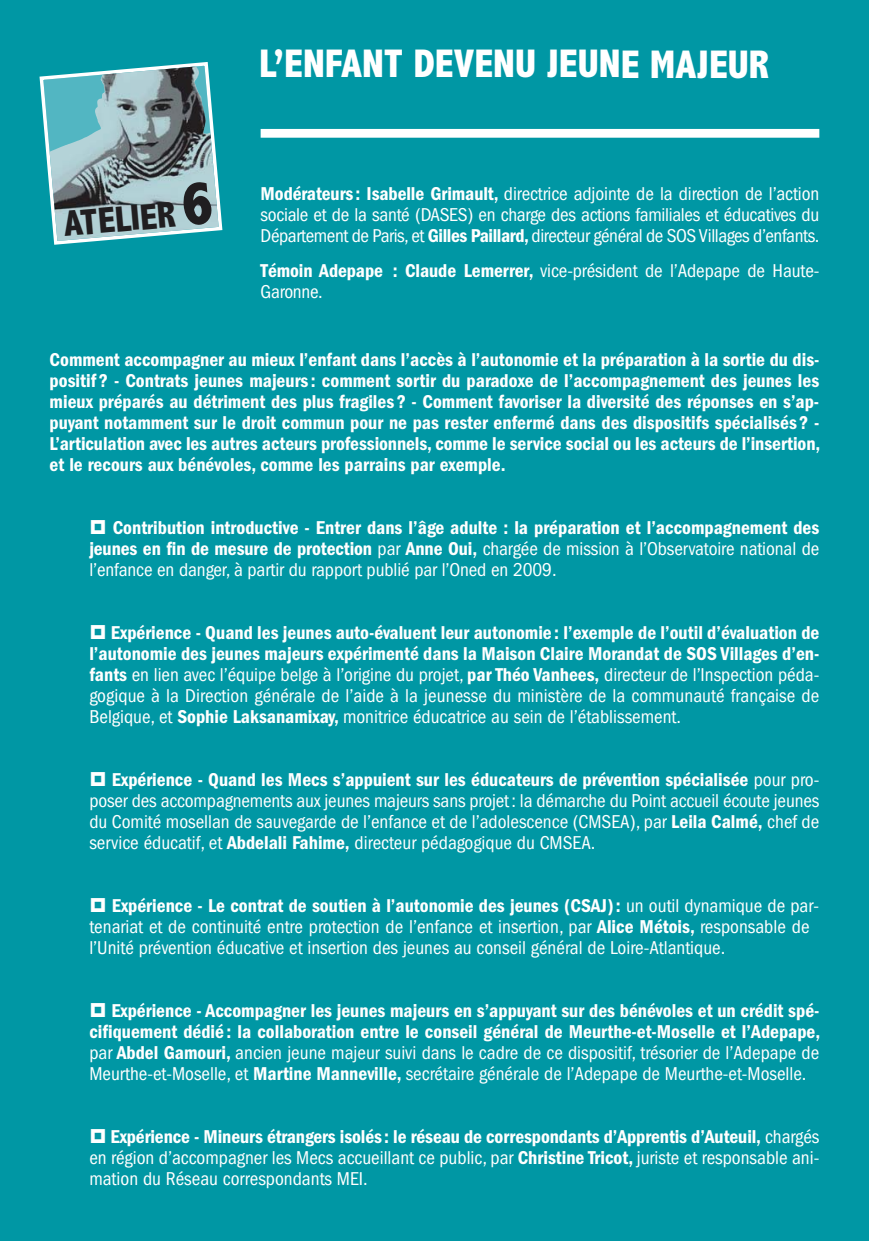
<style>
.page{position:relative;width:869px;height:1241px;background:#fff}
.page>*{position:absolute;margin:0;border:0;box-sizing:border-box;transform-origin:0 0}
.t1{font:800 condensed 40.25px "Abadi";color:#fff}
.t2{font:800 condensed 36.75px "Abadi";color:#201e20}
.t3{font:condensed 19.25px/21px "Franklin Gothic";color:#fff;text-align:justify}
.t4{font:600 condensed 19.25px/21px "Franklin Gothic";color:#fff;text-align:justify}
.s1{font-size:63px}
.s2{font-weight:600}
.s3{font-weight:400}
</style>
<div class="page">
<div style="left:0;top:0;width:868px;height:1240px;background:#0097a4"></div>
<div style="left:260px;top:129px;width:559px;height:9px;background:#fff"></div>
<svg style="left:39px;top:62px;width:184px;height:183px"></svg>
<img style="left:50px;top:66px;width:148px;height:86px">
<h2 class="t2" style="left:63px;top:211px;width:152px;rotate:-5deg">ATELIER <span class="s1">6</span></h2>
<h1 class="t1" style="left:259px;top:50px;width:511px">L’ENFANT DEVENU JEUNE MAJEUR</h1>
<p class="t3" style="left:260px;top:184px;width:560px"><span class="s2">Modérateurs: Isabelle Grimault,</span> directrice adjointe de la direction de l’action sociale et de la santé (DASES) en charge des actions familiales et éducatives du Département de Paris, et <span class="s2">Gilles Paillard,</span> directeur général de SOS Villages d’enfants.</p>
<p class="t3" style="left:260px;top:261px;width:560px"><span class="s2">Témoin Adepape : Claude Lemerrer,</span> vice-président de l’Adepape de Haute-<br>Garonne.</p>
<p class="t4" style="left:50px;top:350px;width:771px">Comment accompagner au mieux l’enfant dans l’accès à l’autonomie et la préparation à la sortie du dis&shy;positif? - Contrats jeunes majeurs: comment sortir du paradoxe de l’accompagnement des jeunes les mieux préparés au détriment des plus fragiles? - Comment favoriser la diversité des réponses en s’ap&shy;puyant notamment sur le droit commun pour ne pas rester enfermé dans des dispositifs spécialisés? - L’articulation avec les autres acteurs professionnels, comme le service social ou les acteurs de l’insertion, et le recours aux bénévoles, comme les parrains par exemple.</p>
<p class="t4" style="left:89px;top:518px;width:731px">▪ Contribution introductive - Entrer dans l’âge adulte : la préparation et l’accompagnement des jeunes en fin de mesure de protection <span class="s3">par</span> Anne Oui, <span class="s3">chargée de mission à l’Observatoire national de l’enfance en danger, à partir du rapport publié par l’Oned en 2009.</span></p>
<p class="t3" style="left:89px;top:623px;width:731px">▪ <span class="s2">Expérience - Quand les jeunes auto-évaluent leur autonomie: l’exemple de l’outil d’évaluation de l’autonomie des jeunes majeurs expérimenté dans la Maison Claire Morandat de SOS Villages d’en&shy;fants</span> en lien avec l’équipe belge à l’origine du projet, <span class="s2">par Théo Vanhees,</span> directeur de l’Inspection péda&shy;gogique à la Direction générale de l’aide à la jeunesse du ministère de la communauté française de Belgique, et <span class="s2">Sophie Laksanamixay,</span> monitrice éducatrice au sein de l’établissement.</p>
<p class="t3" style="left:89px;top:770px;width:731px">▪ <span class="s2">Expérience - Quand les Mecs s’appuient sur les éducateurs de prévention spécialisée</span> pour pro&shy;poser des accompagnements aux jeunes majeurs sans projet: la démarche du Point accueil écoute jeunes du Comité mosellan de sauvegarde de l’enfance et de l’adolescence (CMSEA), par <span class="s2">Leila Calmé,</span> chef de service éducatif, et <span class="s2">Abdelali Fahime,</span> directeur pédagogique du CMSEA.</p>
<p class="t3" style="left:89px;top:896px;width:730px;text-align:left">▪ <span class="s2">Expérience - Le contrat de soutien à l’autonomie des jeunes (CSAJ):</span> un outil dynamique de par&shy;tenariat et de continuité entre protection de l’enfance et insertion, par <span class="s2">Alice Métois,</span> responsable de l’Unité prévention éducative et insertion des jeunes au conseil général de Loire-Atlantique.</p>
<p class="t4" style="left:89px;top:1001px;width:732px">▪ Expérience - Accompagner les jeunes majeurs en s’appuyant sur des bénévoles et un crédit spé&shy;cifiquement dédié: la collaboration entre le conseil général de Meurthe-et-Moselle et l’Adepape, <span class="s3">par</span> Abdel Gamouri, <span class="s3">ancien jeune majeur suivi dans le cadre de ce dispositif, trésorier de l’Adepape de Meurthe-et-Moselle, et</span> Martine Manneville, <span class="s3">secrétaire générale de l’Adepape de Meurthe-et-Moselle.</span></p>
<p class="t3" style="left:89px;top:1127px;width:731px">▪ <span class="s2">Expérience - Mineurs étrangers isolés: le réseau de correspondants d’Apprentis d’Auteuil,</span> chargés en région d’accompagner les Mecs accueillant ce public, par <span class="s2">Christine Tricot,</span> juriste et responsable ani&shy;mation du Réseau correspondants MEI.</p>
</div>
